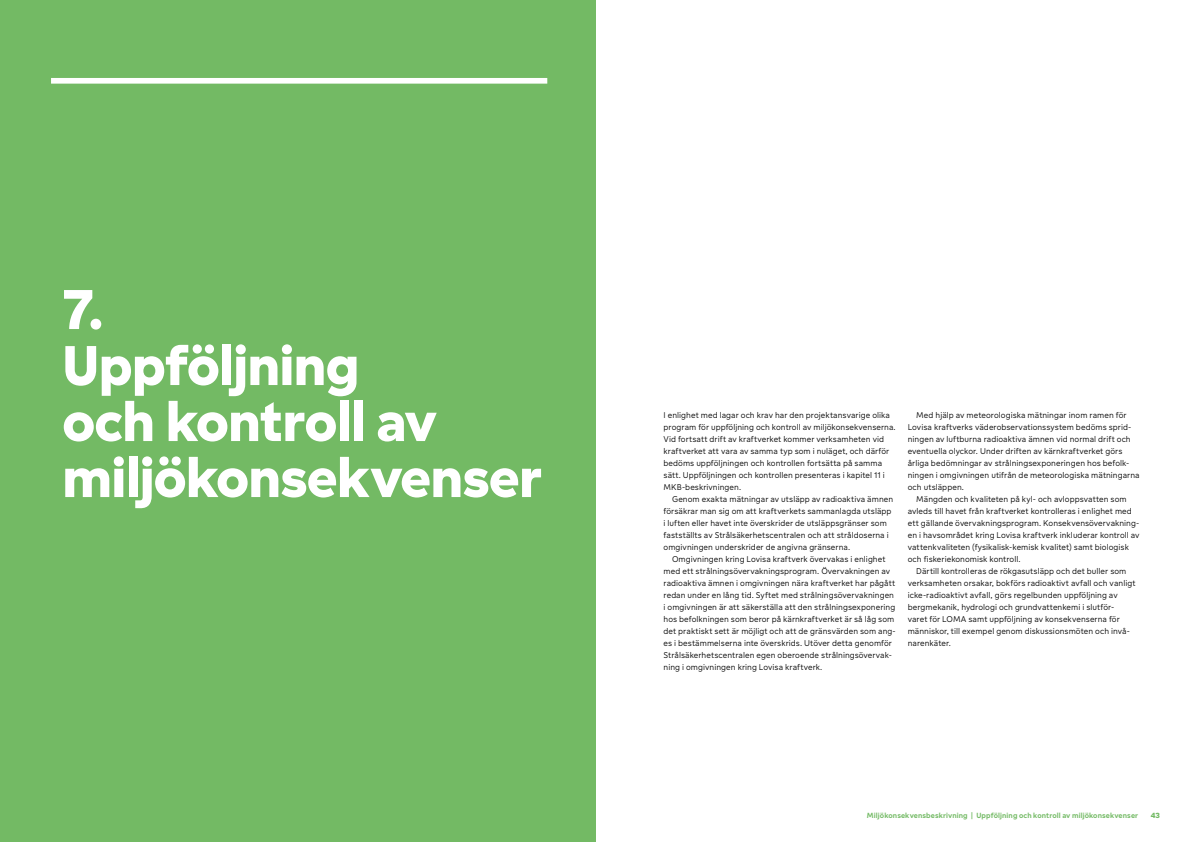
<style>
.page{position:relative;width:1191px;height:842px;background:#fff}
.page>*{position:absolute;margin:0;border:0;box-sizing:border-box;transform-origin:0 0}
.OTSIKKO_1{font:700 60px/56px "Fortum Sans";letter-spacing:-.01em;color:#fff}
.LEIPIS{font:300 9px/12px "Fortum Sans";letter-spacing:.005em;color:#000}
.LEIPIS_ALKU{font:300 9px/12px "Fortum Sans";letter-spacing:.005em;color:#000}
.t1{font:500 8px "Fortum Sans";letter-spacing:.01em;color:#73ba64}
.t2{font:700 8px "Fortum Sans";color:#73ba64}
</style>
<div class="page">
<div style="left:0;top:0;width:595px;height:842px;background:#73ba64"></div>
<div style="left:51px;top:78px;width:496px;height:6px;background:#fff"></div>
<h1 class="OTSIKKO_1" style="left:62px;top:281px;width:481px">7.<br>Uppföljning<br>och kontroll av miljökonsekvenser</h1>
<p class="LEIPIS_ALKU" style="left:663px;top:409px;width:234px">I enlighet med lagar och krav har den projektansvarige olika program för uppföljning och kontroll av miljökonsekvenserna.<br>Vid fortsatt drift av kraftverket kommer verksamheten vid kraftverket att vara av samma typ som i nuläget, och därför bedöms uppföljningen och kontrollen fortsätta på samma sätt. Uppföljningen och kontrollen presenteras i kapitel 11 i MKB-beskrivningen.</p>
<p class="LEIPIS" style="left:663px;top:493px;width:231px;text-indent:9px">Genom exakta mätningar av utsläpp av radioaktiva ämnen försäkrar man sig om att kraftverkets sammanlagda utsläpp i luften eller havet inte överskrider de utsläppsgränser som fastställts av Strålsäkerhetscentralen och att stråldoserna i omgivningen underskrider de angivna gränserna.</p>
<p class="LEIPIS" style="left:663px;top:553px;width:234px;text-indent:9px">Omgivningen kring Lovisa kraftverk övervakas i enlighet med ett strålningsövervakningsprogram. Övervakningen av radioaktiva ämnen i omgivningen nära kraftverket har pågått redan under en lång tid. Syftet med strålningsövervakningen i omgivningen är att säkerställa att den strålningsexponering hos befolkningen som beror på kärnkraftverket är så låg som det praktiskt sett är möjligt och att de gränsvärden som ang&shy;es i bestämmelserna inte överskrids. Utöver detta genomför Strålsäkerhetscentralen egen oberoende strålningsövervak&shy;ning i omgivningen kring Lovisa kraftverk.</p>
<p class="LEIPIS" style="left:907px;top:409px;width:233px;text-indent:9px">Med hjälp av meteorologiska mätningar inom ramen för Lovisa kraftverks väderobservationssystem bedöms sprid&shy;ningen av luftburna radioaktiva ämnen vid normal drift och eventuella olyckor. Under driften av kärnkraftverket görs årliga bedömningar av strålningsexponeringen hos befolk&shy;ningen i omgivningen utifrån de meteorologiska mätningarna och utsläppen.</p>
<p class="LEIPIS" style="left:907px;top:493px;width:233px;text-indent:9px">Mängden och kvaliteten på kyl- och avloppsvatten som avleds till havet från kraftverket kontrolleras i enlighet med ett gällande övervakningsprogram. Konsekvensövervakning&shy;en i havsområdet kring Lovisa kraftverk inkluderar kontroll av vattenkvaliteten (fysikalisk-kemisk kvalitet) samt biologisk och fiskeriekonomisk kontroll.</p>
<p class="LEIPIS" style="left:907px;top:565px;width:229px;text-indent:9px">Därtill kontrolleras de rökgasutsläpp och det buller som verksamheten orsakar, bokförs radioaktivt avfall och vanligt icke-radioaktivt avfall, görs regelbunden uppföljning av bergmekanik, hydrologi och grundvattenkemi i slutför&shy;varet för LOMA samt uppföljning av konsekvenserna för människor, till exempel genom diskussionsmöten och invå&shy;narenkäter.</p>
<p class="t1" style="left:867px;top:811px;width:273px">Miljökonsekvensbeskrivning | Uppföljning och kontroll av miljökonsekvenser</p>
<p class="t2" style="left:1150px;top:811px;width:11px">43</p>
</div>
